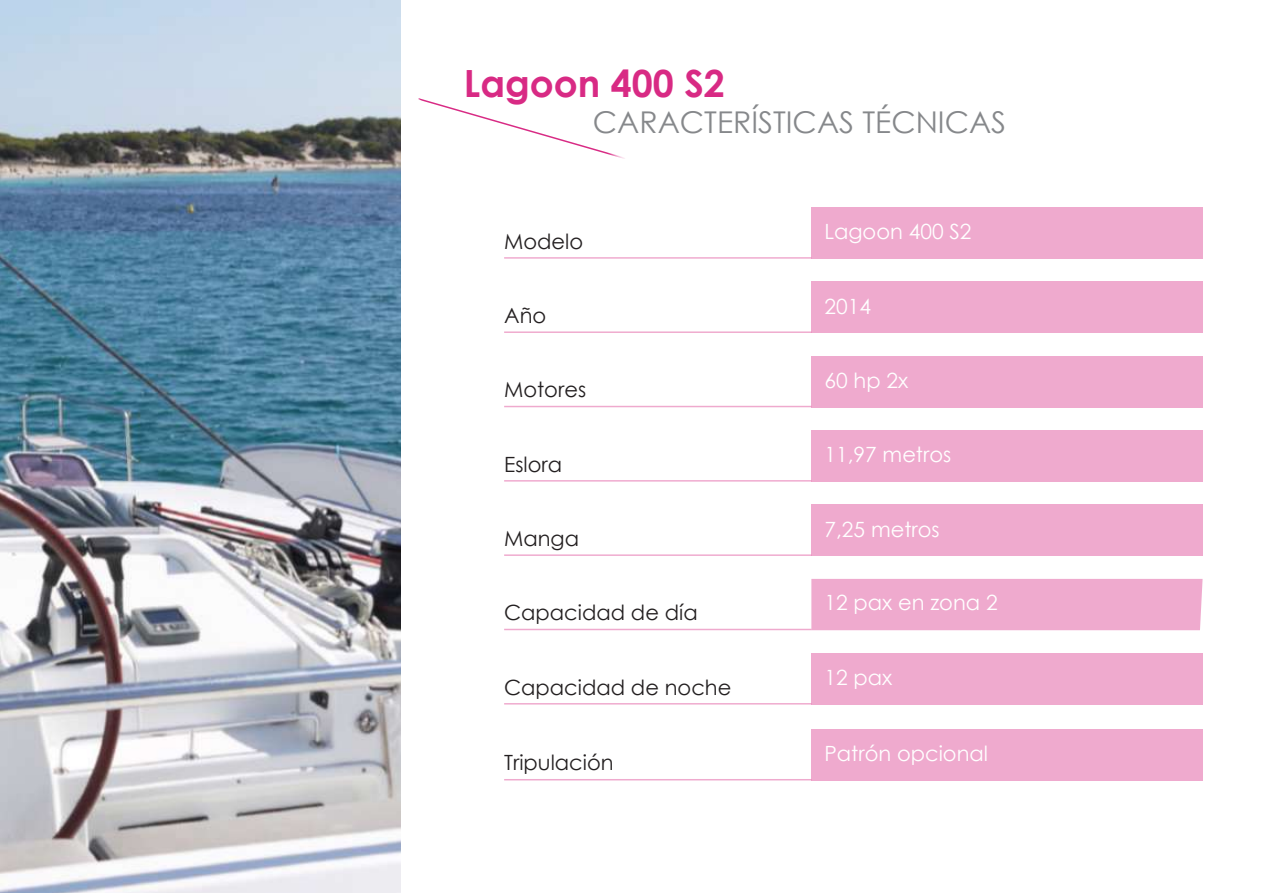
<style>
.page{position:relative;width:1263px;height:893px;background:#fff}
.page>*{position:absolute;margin:0;border:0;box-sizing:border-box;transform-origin:0 0}
.t1{font:700 37.5px "Century Gothic";color:#d82a84}
.t2{font:30px "Century Gothic";color:#86888b}
.t3{font:21px "Century Gothic";color:#fff}
.t4{font:21px "Century Gothic";color:#231f20}
</style>
<div class="page">
<img style="left:0;top:0;width:401px;height:893px">
<svg style="left:418px;top:98px;width:207px;height:61px"></svg>
<div style="left:811px;top:282px;width:391px;height:51px;background:#efaace"></div>
<hr style="left:504px;top:331px;width:307px;height:2px;background:#d82a84">
<div style="left:811px;top:207px;width:391px;height:52px;background:#efaace"></div>
<hr style="left:504px;top:257px;width:307px;height:2px;background:#d82a84">
<div style="left:811px;top:356px;width:391px;height:51px;background:#efaace"></div>
<hr style="left:504px;top:406px;width:307px;height:1px;background:#d82a84">
<div style="left:811px;top:505px;width:391px;height:51px;background:#efaace"></div>
<hr style="left:504px;top:554px;width:307px;height:2px;background:#d82a84">
<div style="left:811px;top:430px;width:391px;height:52px;background:#efaace"></div>
<hr style="left:504px;top:480px;width:307px;height:2px;background:#d82a84">
<div style="left:811px;top:653px;width:391px;height:51px;background:#efaace"></div>
<hr style="left:504px;top:703px;width:307px;height:1px;background:#d82a84">
<div style="left:811px;top:729px;width:391px;height:51px;background:#efaace"></div>
<hr style="left:504px;top:779px;width:307px;height:1px;background:#d82a84">
<hr style="left:504px;top:629px;width:307px;height:1px;background:#d82a84">
<div style="left:811px;top:579px;width:391px;height:51px;background:#efaace"></div>
<h1 class="t1" style="left:464px;top:54px;width:262px">Lagoon 400 S2</h1>
<h2 class="t2" style="left:593px;top:101px;width:415px">CARACTERÍSTICAS TÉCNICAS</h2>
<p class="t4" style="left:504px;top:226px;width:81px">Modelo</p>
<p class="t3" style="left:824px;top:217px;width:149px">Lagoon 400 S2</p>
<p class="t4" style="left:504px;top:301px;width:44px">Año</p>
<p class="t3" style="left:824px;top:291px;width:48px">2014</p>
<p class="t4" style="left:504px;top:375px;width:84px">Motores</p>
<p class="t3" style="left:824px;top:366px;width:85px">60 hp 2x</p>
<p class="t4" style="left:504px;top:449px;width:60px">Eslora</p>
<p class="t3" style="left:824px;top:440px;width:128px">11,97 metros</p>
<p class="t4" style="left:504px;top:524px;width:76px">Manga</p>
<p class="t4" style="left:504px;top:598px;width:195px">Capacidad de día</p>
<p class="t4" style="left:504px;top:672px;width:229px">Capacidad de noche</p>
<p class="t3" style="left:824px;top:514px;width:117px">7,25 metros</p>
<p class="t3" style="left:824px;top:587px;width:175px">12 pax en zona 2</p>
<p class="t3" style="left:824px;top:663px;width:69px">12 pax</p>
<p class="t4" style="left:504px;top:748px;width:111px">Tripulación</p>
<p class="t3" style="left:824px;top:739px;width:165px">Patrón opcional</p>
</div>
